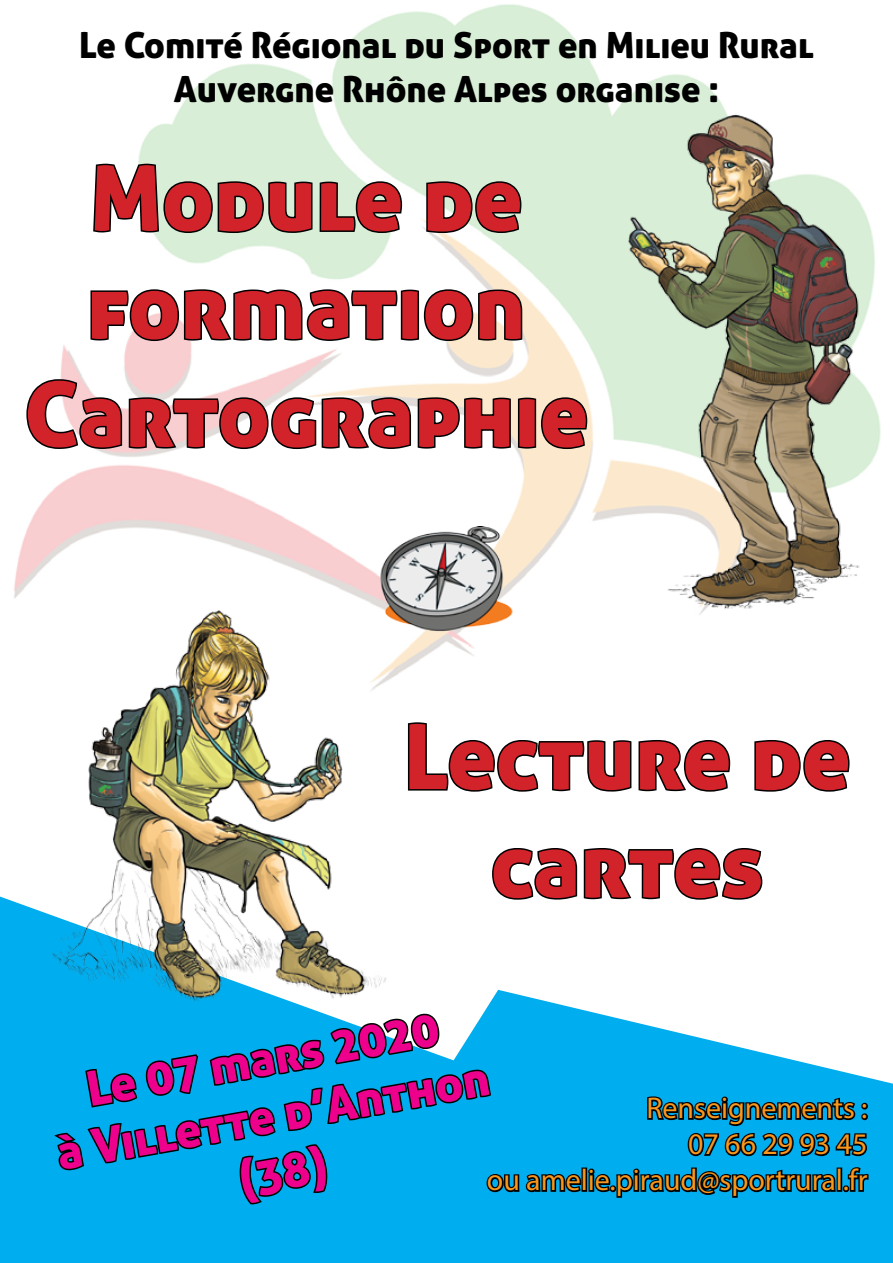
<style>
.page{position:relative;width:893px;height:1263px;background:#fff}
.page>*{position:absolute;margin:0;border:0;box-sizing:border-box;transform-origin:0 0}
.t1{font:90px/108px "Aller Display";color:#d2232a;text-align:center}
.t2{font:48px/57.6px "Aller Display";color:#ec008c;text-align:center}
.t3{font:36px/43.2px "Aller Display";color:#000;text-align:center}
.t4{font:30px/36px "Myriad Pro";color:#f8971d;text-align:right}
</style>
<div class="page">
<img style="left:14px;top:4px;width:704px;height:671px">
<svg style="left:0;top:896px;width:893px;height:367px"></svg>
<svg style="left:91px;top:162px;width:313px;height:73px"></svg>
<svg style="left:425px;top:179px;width:98px;height:56px"></svg>
<svg style="left:89px;top:287px;width:435px;height:56px"></svg>
<svg style="left:25px;top:377px;width:564px;height:74px"></svg>
<svg style="left:51px;top:1011px;width:532px;height:194px"></svg>
<div style="left:581px;top:1167px;width:6px;height:25px;border:3px solid #000"></div>
<div style="left:589px;top:1174px;width:5px;height:18px;border:3px solid #000"></div>
<div style="left:588px;top:1168px;width:6px;height:7px;border:3px solid #000;border-radius:50%"></div>
<svg style="left:593px;top:1060px;width:277px;height:203px"></svg>
<img style="left:43px;top:583px;width:354px;height:446px">
<img style="left:618px;top:98px;width:263px;height:515px">
<img style="left:379px;top:526px;width:135px;height:105px">
<svg style="left:407px;top:722px;width:324px;height:70px"></svg>
<svg style="left:754px;top:740px;width:96px;height:52px"></svg>
<svg style="left:490px;top:848px;width:274px;height:53px"></svg>
<p class="t3" style="left:79px;top:23px;width:736px">Le Comité Régional du Sport en Milieu Rural<br>Auvergne Rhône Alpes organise :</p>
<h1 class="t1" style="left:24px;top:143px;width:565px">Module de formation<br>Cartographie</h1>
<h1 class="t1" style="left:404px;top:701px;width:448px">Lecture de cartes</h1>
<h2 class="t2" style="left:42px;top:1067px;width:440px;rotate:-10deg">Le 07 mars 2020<br>à Villette d’Anthon (38)</h2>
<p class="t4" style="left:487px;top:1090px;width:382px">Renseignements :<br>07 66 29 93 45<br>ou amelie.piraud@sportrural.fr</p>
</div>
